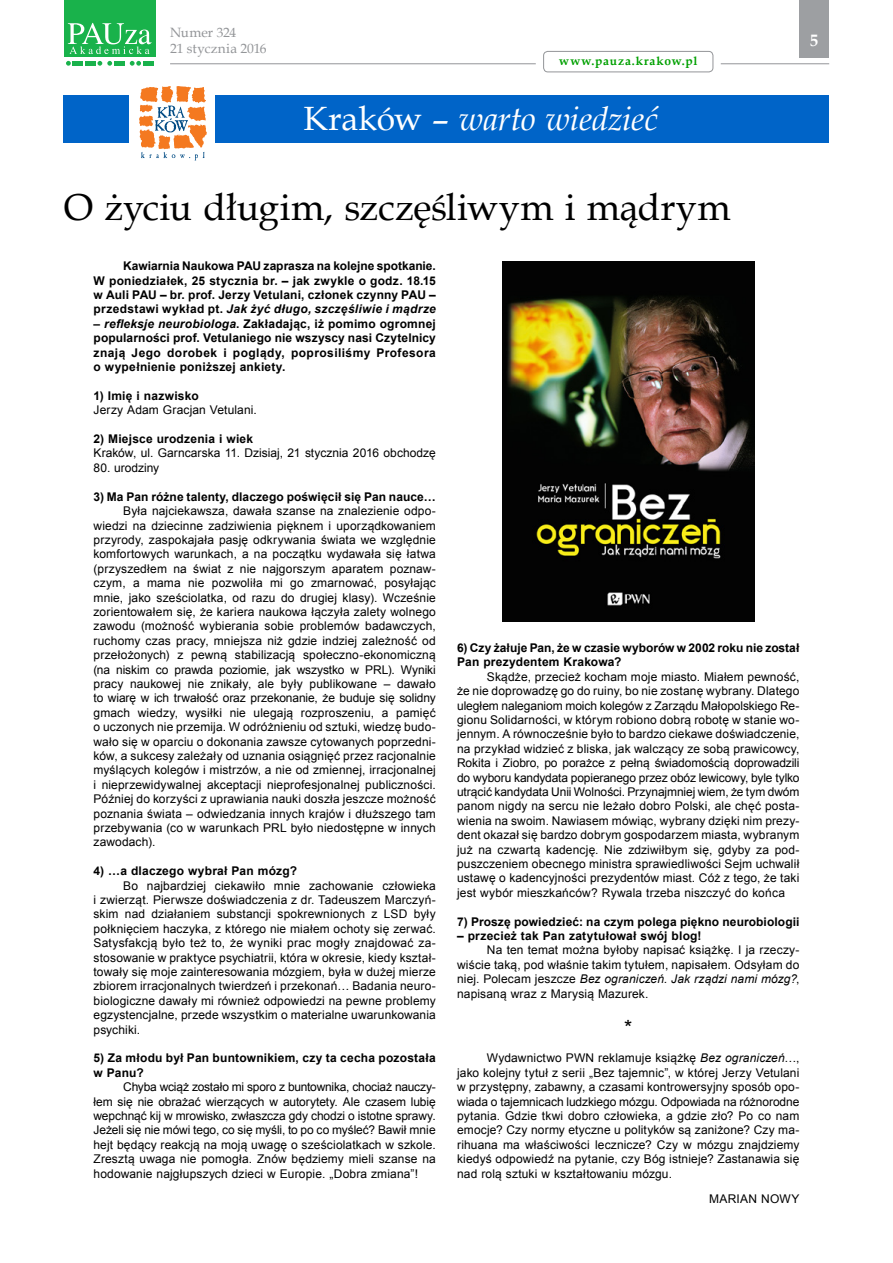
<style>
.page{position:relative;width:893px;height:1263px;background:#fff}
.page>*{position:absolute;margin:0;border:0;box-sizing:border-box;transform-origin:0 0}
.t1{font:37.5px "Book Antiqua";color:#000}
.t2{font:italic 33.6px "Book Antiqua";letter-spacing:-.015em;color:#fff}
.t3{font:21px "Arial";color:#000}
.t4{font:700 16.5px "Book Antiqua";color:#fff}
.t5{font:13.5px/16.2px "Book Antiqua";color:#939598}
.t6{font:12px/14.4px "Arial";letter-spacing:.01em;color:#000;text-align:justify}
.t7{font:700 12px/14.4px "Arial";letter-spacing:.015em;color:#000;text-align:justify}
.t8{font:700 12px "Book Antiqua";letter-spacing:.07em;color:#00a000}
.s1{font-style:normal}
.s2{font-style:italic}
</style>
<div class="page">
<div style="left:799px;top:0;width:30px;height:57px;background:#9d9fa2"></div>
<svg style="left:66px;top:61px;width:5px;height:5px"></svg>
<svg style="left:97px;top:61px;width:15px;height:5px"></svg>
<svg style="left:130px;top:61px;width:11px;height:5px"></svg>
<div style="left:73px;top:61px;width:10px;height:5px;background:#19b24b"></div>
<div style="left:85px;top:61px;width:11px;height:5px;background:#19b24b"></div>
<div style="left:114px;top:61px;width:11px;height:5px;background:#19b24b"></div>
<div style="left:143px;top:61px;width:11px;height:5px;background:#19b24b"></div>
<div style="left:64px;top:0;width:92px;height:56px;background:#19b24b"></div>
<svg style="left:68px;top:23px;width:83px;height:31px"></svg>
<hr style="left:170px;top:63px;width:366px;height:1px;background:#939598">
<div style="left:543px;top:51px;width:170px;height:21px;border:1px solid #939598;border-radius:4px"></div>
<hr style="left:721px;top:63px;width:108px;height:1px;background:#939598">
<div style="left:216px;top:95px;width:613px;height:48px;background:#0064c8"></div>
<div style="left:64px;top:95px;width:65px;height:48px;background:#0064c8"></div>
<svg style="left:139px;top:86px;width:68px;height:74px"></svg>
<img style="left:502px;top:261px;width:252px;height:361px">
<p class="t5" style="left:170px;top:24px;width:98px">Numer 324<br>21 stycznia 2016</p>
<h3 class="t4" style="left:810px;top:30px;width:10px">5</h3>
<p class="t8" style="left:559px;top:53px;width:140px">www.pauza.krakow.pl</p>
<h2 class="t2" style="left:304px;top:95px;width:356px"><span class="s1">Kraków –</span> warto wiedzieć</h2>
<h1 class="t1" style="left:64px;top:181px;width:668px">O życiu długim, szczęśliwym i mądrym</h1>
<p class="t7" style="left:94px;top:259px;width:344px;text-indent:30px">Kawiarnia Naukowa PAU zaprasza na kolejne spotkanie.<br>W poniedziałek, 25 stycznia br. – jak zwykle o godz. 18.15 w Auli PAU – br. prof. Jerzy Vetulani, członek czynny PAU – przedstawi wykład pt. <span class="s2">Jak żyć długo, szczęśliwie i mądrze</span></p>
<p class="t7" style="left:94px;top:317px;width:344px"><span class="s2">– refleksje neurobiologa</span>. Zakładając, iż pomimo ogromnej popularności prof. Vetulaniego nie wszyscy nasi Czytelnicy znają Jego dorobek i poglądy, poprosiliśmy Profesora o wypełnienie poniższej ankiety.</p>
<p class="t7" style="left:94px;top:389px;width:107px">1) Imię i nazwisko</p>
<p class="t6" style="left:94px;top:403px;width:165px">Jerzy Adam Gracjan Vetulani.</p>
<p class="t7" style="left:94px;top:432px;width:161px">2) Miejsce urodzenia i wiek</p>
<p class="t6" style="left:94px;top:446px;width:344px">Kraków, ul. Garncarska 11. Dzisiaj, 21 stycznia 2016 obchodzę</p>
<p class="t6" style="left:94px;top:460px;width:67px">80. urodziny</p>
<p class="t7" style="left:94px;top:489px;width:344px">3) Ma Pan różne talenty, dlaczego poświęcił się Pan nauce…</p>
<p class="t6" style="left:94px;top:504px;width:344px;text-indent:30px">Była najciekawsza, dawała szanse na znalezienie odpo&shy;wiedzi na dziecinne zadziwienia pięknem i uporządkowaniem przyrody, zaspokajała pasję odkrywania świata we względnie komfortowych warunkach, a na początku wydawała się łatwa (przyszedłem na świat z nie najgorszym aparatem poznaw&shy;czym, a mama nie pozwoliła mi go zmarnować, posyłając mnie, jako sześciolatka, od razu do drugiej klasy). Wcześnie zorientowałem się, że kariera naukowa łączyła zalety wolnego zawodu (możność wybierania sobie problemów badawczych, ruchomy czas pracy, mniejsza niż gdzie indziej zależność od przełożonych) z pewną stabilizacją społeczno-ekonomiczną (na niskim co prawda poziomie, jak wszystko w PRL). Wyniki pracy naukowej nie znikały, ale były publikowane – dawało to wiarę w ich trwałość oraz przekonanie, że buduje się solidny gmach wiedzy, wysiłki nie ulegają rozproszeniu, a pamięć o uczonych nie przemija. W odróżnieniu od sztuki, wiedzę budo&shy;wało się w oparciu o dokonania zawsze cytowanych poprzedni&shy;ków, a sukcesy zależały od uznania osiągnięć przez racjonalnie myślących kolegów i mistrzów, a nie od zmiennej, irracjonalnej i nieprzewidywalnej akceptacji nieprofesjonalnej publiczności.<br>Później do korzyści z uprawiania nauki doszła jeszcze możność poznania świata – odwiedzania innych krajów i dłuższego tam przebywania (co w warunkach PRL było niedostępne w innych zawodach).</p>
<p class="t7" style="left:94px;top:864px;width:205px">4) …a dlaczego wybrał Pan mózg?</p>
<p class="t6" style="left:94px;top:878px;width:344px;text-indent:30px">Bo najbardziej ciekawiło mnie zachowanie człowieka i zwierząt. Pierwsze doświadczenia z dr. Tadeuszem Marczyń&shy;skim nad działaniem substancji spokrewnionych z LSD były połknięciem haczyka, z którego nie miałem ochoty się zerwać.<br>Satysfakcją było też to, że wyniki prac mogły znajdować za&shy;stosowanie w praktyce psychiatrii, która w okresie, kiedy kształ&shy;towały się moje zainteresowania mózgiem, była w dużej mierze zbiorem irracjonalnych twierdzeń i przekonań… Badania neuro&shy;biologiczne dawały mi również odpowiedzi na pewne problemy egzystencjalne, przede wszystkim o materialne uwarunkowania psychiki.</p>
<p class="t7" style="left:94px;top:1051px;width:344px">5) Za młodu był Pan buntownikiem, czy ta cecha pozostała w Panu?</p>
<p class="t6" style="left:94px;top:1080px;width:344px;text-indent:30px">Chyba wciąż zostało mi sporo z buntownika, chociaż nauczy&shy;łem się nie obrażać wierzących w autorytety. Ale czasem lubię wepchnąć kij w mrowisko, zwłaszcza gdy chodzi o istotne sprawy.<br>Jeżeli się nie mówi tego, co się myśli, to po co myśleć? Bawił mnie hejt będący reakcją na moją uwagę o sześciolatkach w szkole.<br>Zresztą uwaga nie pomogła. Znów będziemy mieli szanse na hodowanie najgłupszych dzieci w Europie. „Dobra zmiana”!</p>
<p class="t7" style="left:457px;top:641px;width:344px">6) Czy żałuje Pan, że w czasie wyborów w 2002 roku nie został<br>Pan prezydentem Krakowa?</p>
<p class="t6" style="left:457px;top:669px;width:344px;text-indent:30px">Skądże, przecież kocham moje miasto. Miałem pewność, że nie doprowadzę go do ruiny, bo nie zostanę wybrany. Dlatego uległem naleganiom moich kolegów z Zarządu Małopolskiego Re&shy;gionu Solidarności, w którym robiono dobrą robotę w stanie wo&shy;jennym. A równocześnie było to bardzo ciekawe doświadczenie, na przykład widzieć z bliska, jak walczący ze sobą prawicowcy, Rokita i Ziobro, po porażce z pełną świadomością doprowadzili do wyboru kandydata popieranego przez obóz lewicowy, byle tylko utrącić kandydata Unii Wolności. Przynajmniej wiem, że tym dwóm panom nigdy na sercu nie leżało dobro Polski, ale chęć posta&shy;wienia na swoim. Nawiasem mówiąc, wybrany dzięki nim prezy&shy;dent okazał się bardzo dobrym gospodarzem miasta, wybranym już na czwartą kadencję. Nie zdziwiłbym się, gdyby za pod&shy;puszczeniem obecnego ministra sprawiedliwości Sejm uchwalił ustawę o kadencyjności prezydentów miast. Cóż z tego, że taki jest wybór mieszkańców? Rywala trzeba niszczyć do końca</p>
<p class="t7" style="left:457px;top:914px;width:344px">7) Proszę powiedzieć: na czym polega piękno neurobiologii</p>
<p class="t7" style="left:457px;top:929px;width:246px">– przecież tak Pan zatytułował swój blog!</p>
<p class="t6" style="left:457px;top:943px;width:344px;text-indent:30px">Na ten temat można byłoby napisać książkę. I ja rzeczy&shy;wiście taką, pod właśnie takim tytułem, napisałem. Odsyłam do niej. Polecam jeszcze <span class="s2">Bez ograniczeń. Jak rządzi nami mózg?</span>, napisaną wraz z Marysią Mazurek.</p>
<h3 class="t3" style="left:624px;top:1013px;width:10px">*</h3>
<p class="t6" style="left:457px;top:1051px;width:344px;text-indent:30px">Wydawnictwo PWN reklamuje książkę <span class="s2">Bez ograniczeń</span>…, jako kolejny tytuł z serii „Bez tajemnic”, w której Jerzy Vetulani w przystępny, zabawny, a czasami kontrowersyjny sposób opo&shy;wiada o tajemnicach ludzkiego mózgu. Odpowiada na różnorodne pytania. Gdzie tkwi dobro człowieka, a gdzie zło? Po co nam emocje? Czy normy etyczne u polityków są zaniżone? Czy ma&shy;rihuana ma właściwości lecznicze? Czy w mózgu znajdziemy kiedyś odpowiedź na pytanie, czy Bóg istnieje? Zastanawia się nad rolą sztuki w kształtowaniu mózgu.</p>
<p class="t6" style="left:709px;top:1191px;width:92px">MARIAN NOWY</p>
</div>
